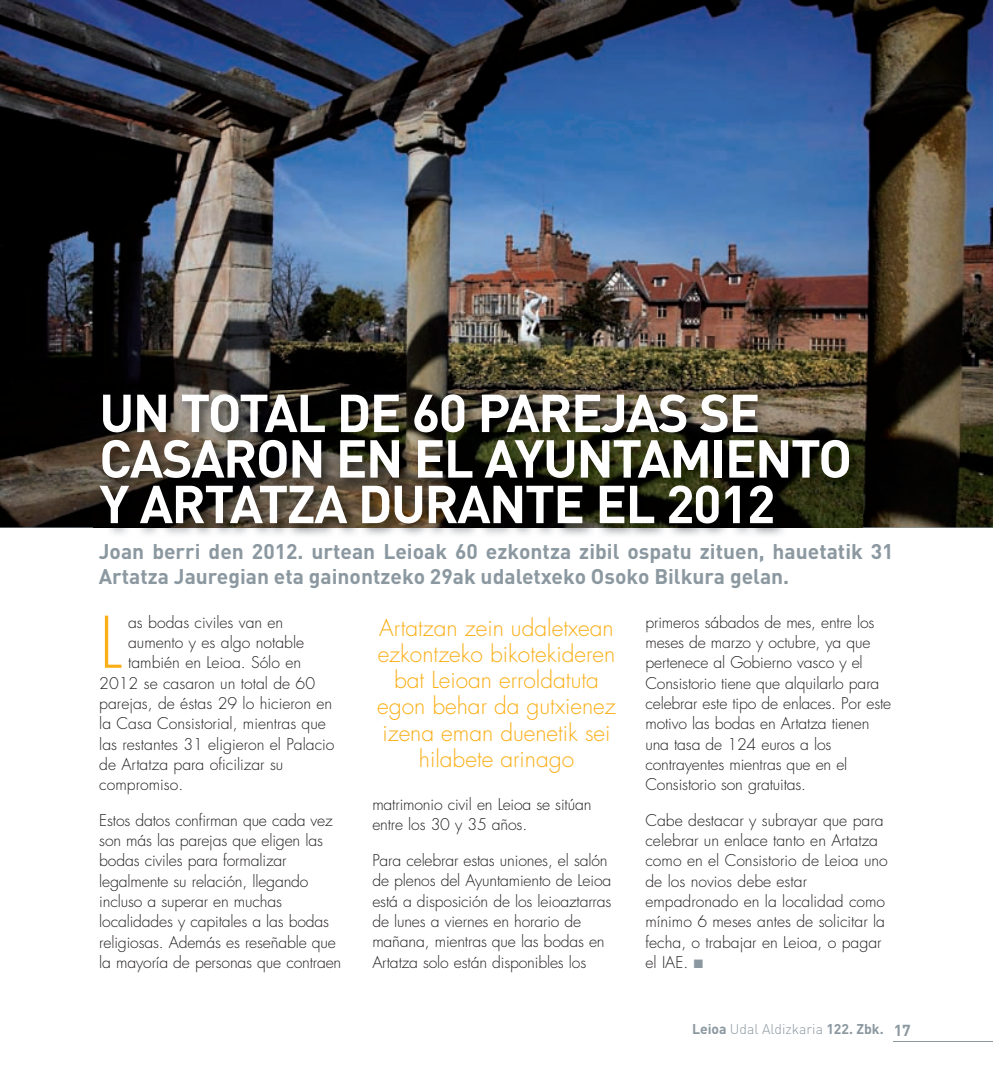
<style>
.page{position:relative;width:993px;height:1092px;background:#fff}
.page>*{position:absolute;margin:0;border:0;box-sizing:border-box;transform-origin:0 0}
.t1{font:300 69.12px "Futura";color:#faaf18}
.t2{font:700 52.5px/45.5px "DIN";letter-spacing:-.03em;color:#fff}
.t3{font:300 22.75px/26.2px "Futura";color:#faaf18;text-align:center}
.t4{font:700 21px/24.5px "DIN";color:#8b98a0}
.t5{font:300 15.75px/20.3px "Futura";letter-spacing:-.01em;color:#231f20}
.t6{font:300 14px "DIN";color:#8b98a0}
.s1{color:#8b98a0}
.s2{font-weight:700}
.s3{font-weight:700;font-size:15.75px}
</style>
<div class="page">
<hr style="left:893px;top:1040px;width:99px;height:1px;background:#8b98a0">
<img style="left:0;top:0;width:992px;height:527px">
<img style="left:94px;top:390px;width:768px;height:145px">
<h2 class="t2" style="left:99px;top:388px;width:754px">UN TOTAL DE 60 PAREJAS SE<br>CASARON EN EL AyUNTAMIENTO y ARTATZA DURANTE EL 2012</h2>
<h3 class="t4" style="left:99px;top:538px;width:796px">Joan berri den 2012. urtean Leioak 60 ezkontza zibil ospatu zituen, hauetatik 31<br>Artatza Jauregian eta gainontzeko 29ak udaletxeko Osoko bilkura gelan.</h3>
<h3 class="t3" style="left:377px;top:614px;width:240px">Artatzan zein udaletxean ezkontzeko bikotekideren bat Leioan erroldatuta egon behar da gutxienez izena eman duenetik sei hilabete arinago</h3>
<p class="t5" style="left:372px;top:794px;width:220px">matrimonio civil en Leioa se sitúan entre los 30 y 35 años.</p>
<p class="t5" style="left:372px;top:850px;width:240px">Para celebrar estas uniones, el salón de plenos del Ayuntamiento de Leioa está a disposición de los leioaztarras de lunes a viernes en horario de mañana, mientras que las bodas en Artatza solo están disponibles los</p>
<p class="t5" style="left:645px;top:612px;width:247px">primeros sábados de mes, entre los meses de marzo y octubre, ya que pertenece al Gobierno vasco y el<br>Consistorio tiene que alquilarlo para celebrar este tipo de enlaces. Por este motivo las bodas en Artatza tienen una tasa de 124 euros a los contrayentes mientras que en el<br>Consistorio son gratuitas.</p>
<p class="t5" style="left:645px;top:810px;width:244px">Cabe destacar y subrayar que para celebrar un enlace tanto en Artatza como en el Consistorio de Leioa uno de los novios debe estar empadronado en la localidad como mínimo 6 meses antes de solicitar la fecha, o trabajar en Leioa, o pagar el IAE. <span class="s1">■</span></p>
<h1 class="t1" style="left:99px;top:600px;width:24px">L</h1>
<p class="t5" style="left:128px;top:612px;width:157px">as bodas civiles van en</p>
<p class="t5" style="left:128px;top:632px;width:177px">aumento y es algo notable</p>
<p class="t5" style="left:128px;top:652px;width:174px">también en Leioa. Sólo en</p>
<p class="t5" style="left:99px;top:673px;width:217px">2012 se casaron un total de 60</p>
<p class="t5" style="left:99px;top:693px;width:234px">parejas, de éstas 29 lo hicieron en</p>
<p class="t5" style="left:99px;top:713px;width:228px">la Casa Consistorial, mientras que</p>
<p class="t5" style="left:99px;top:734px;width:237px">las restantes 31 eligieron el Palacio</p>
<p class="t5" style="left:99px;top:754px;width:185px">de Artatza para oficilizar su</p>
<p class="t5" style="left:99px;top:774px;width:85px">compromiso.</p>
<p class="t5" style="left:99px;top:810px;width:243px">Estos datos confirman que cada vez son más las parejas que eligen las bodas civiles para formalizar legalmente su relación, llegando incluso a superar en muchas localidades y capitales a las bodas religiosas. Además es reseñable que la mayoría de personas que contraen</p>
<p class="t6" style="left:691px;top:1020px;width:220px"><span class="s2">Leioa</span> Udal Aldizkaria <span class="s2">122. Zbk.</span> <span class="s3">17</span></p>
</div>
